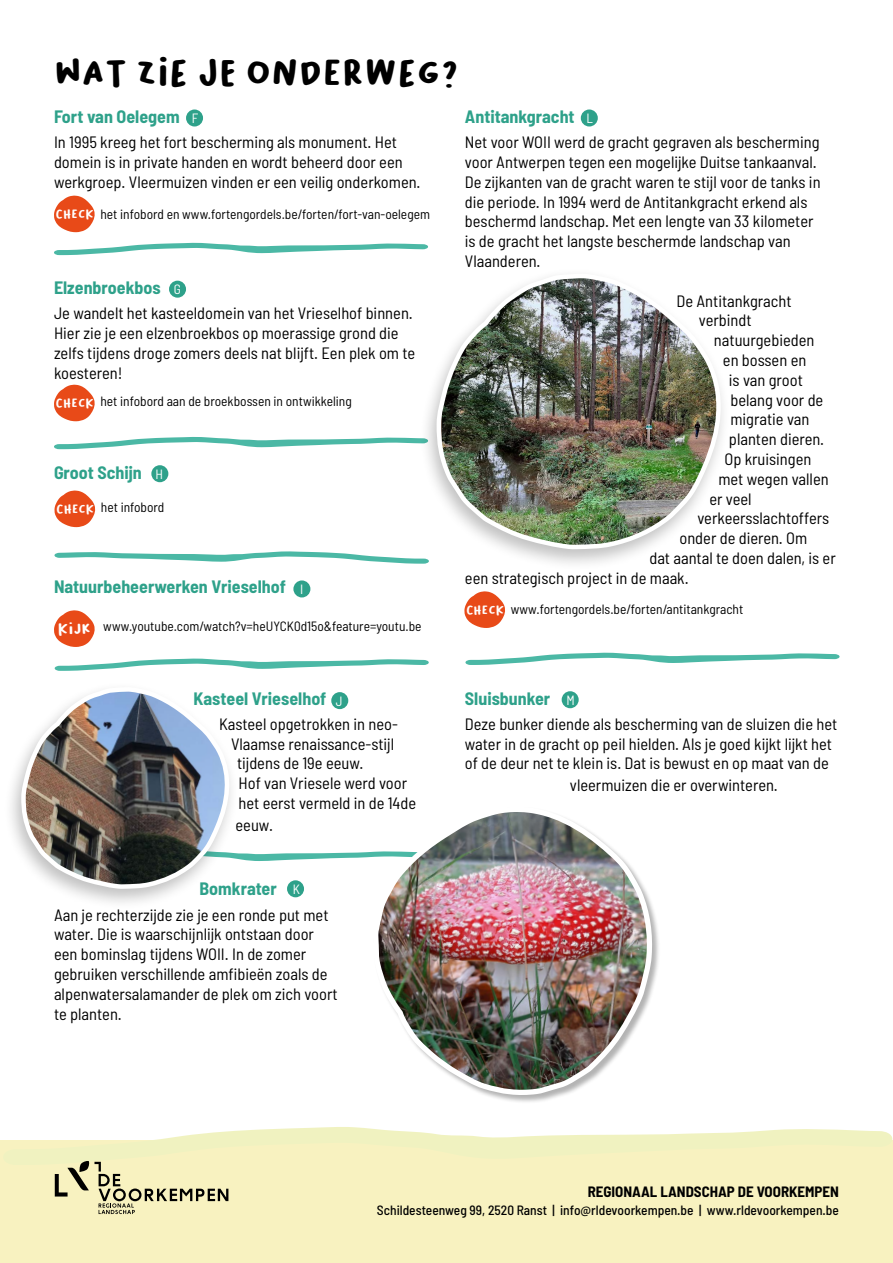
<style>
.page{position:relative;width:893px;height:1263px;background:#fff}
.page>*{position:absolute;margin:0;border:0;box-sizing:border-box;transform-origin:0 0}
.t1{font:36px "Bakso Sapi";color:#000}
.t2{font:700 semi-condensed 18px "Barlow";color:#2ea18a}
.t3{font:semi-condensed 16.5px/19.8px "Barlow";color:#000}
.t4{font:700 semi-condensed 15px "Barlow";color:#000}
.t5{font:semi-condensed 13.5px "Barlow";color:#000}
.t6{font:500 semi-condensed 13.5px "Barlow";color:#000}
.t7{font:semi-condensed 13.5px "Barlow";color:#fff}
.s1{font-family:"Bakso Sapi";font-stretch:normal;font-size:12px;color:#fff}
.s2{font-family:"Bakso Sapi";font-stretch:normal;font-size:15px;color:#fff}
</style>
<div class="page">
<svg style="left:234px;top:243px;width:194px;height:11px"></svg>
<div style="left:562px;top:691px;width:17px;height:17px;background:#2ea18a;border-radius:50%"></div>
<svg style="left:234px;top:437px;width:185px;height:11px"></svg>
<svg style="left:234px;top:551px;width:185px;height:13px"></svg>
<svg style="left:234px;top:659px;width:195px;height:10px"></svg>
<div style="left:4px;top:681px;width:236px;height:230px;background:#000;opacity:.25"></div>
<svg style="left:234px;top:689px;width:136px;height:197px"></svg>
<svg style="left:21px;top:110px;width:213px;height:781px"></svg>
<svg style="left:465px;top:652px;width:374px;height:13px"></svg>
<svg style="left:464px;top:591px;width:41px;height:37px"></svg>
<div style="left:419px;top:267px;width:312px;height:304px;background:#000;opacity:.25"></div>
<img style="left:437px;top:271px;width:288px;height:281px">
<div style="left:373px;top:806px;width:288px;height:298px;background:#000;opacity:.3"></div>
<img style="left:370px;top:806px;width:286px;height:292px">
<div style="left:186px;top:109px;width:17px;height:17px;background:#2ea18a;border-radius:50%"></div>
<div style="left:169px;top:281px;width:17px;height:17px;background:#2ea18a;border-radius:50%"></div>
<div style="left:293px;top:580px;width:17px;height:17px;background:#2ea18a;border-radius:50%"></div>
<div style="left:581px;top:109px;width:17px;height:17px;background:#2ea18a;border-radius:50%"></div>
<div style="left:287px;top:880px;width:17px;height:17px;background:#2ea18a;border-radius:50%"></div>
<div style="left:0;top:1140px;width:893px;height:123px;background:#f8f2c0"></div>
<svg style="left:54px;top:1127px;width:838px;height:87px"></svg>
<h1 class="t1" style="left:54px;top:52px;width:406px">wat zie je onderweg?</h1>
<p class="t2" style="left:54px;top:105px;width:127px">Fort van Oelegem</p>
<p class="t3" style="left:54px;top:132px;width:368px">In 1995 kreeg het fort bescherming als monument. Het domein is in private handen en wordt beheerd door een werkgroep. Vleermuizen vinden er een veilig onderkomen.</p>
<p class="t7" style="left:192px;top:110px;width:8px">F</p>
<p class="t5" style="left:56px;top:205px;width:376px"><span class="s1">Check</span> het infobord en www.fortengordels.be/forten/fort-van-oelegem</p>
<p class="t2" style="left:54px;top:276px;width:108px">Elzenbroekbos</p>
<p class="t3" style="left:54px;top:303px;width:363px">Je wandelt het kasteeldomein van het Vrieselhof binnen.<br>Hier zie je een elzenbroekbos op moerassige grond die zelfs tijdens droge zomers deels nat blijft. Een plek om te koesteren!</p>
<p class="t7" style="left:174px;top:281px;width:9px">G</p>
<p class="t5" style="left:56px;top:392px;width:298px"><span class="s1">Check</span> het infobord aan de broekbossen in ontwikkeling</p>
<p class="t2" style="left:54px;top:462px;width:89px">Groot Schijn</p>
<p class="t7" style="left:156px;top:465px;width:9px">H</p>
<p class="t5" style="left:56px;top:498px;width:110px"><span class="s1">Check</span> het infobord</p>
<p class="t2" style="left:54px;top:575px;width:233px">Natuurbeheerwerken Vrieselhof</p>
<p class="t7" style="left:300px;top:581px;width:5px">I</p>
<p class="t5" style="left:58px;top:618px;width:365px"><span class="s2">KiJk</span> www.youtube.com/watch?v=heUYCK0d15o&amp;feature=youtu.be</p>
<p class="t2" style="left:465px;top:105px;width:111px">Antitankgracht</p>
<p class="t3" style="left:465px;top:132px;width:357px">Net voor WOII werd de gracht gegraven als bescherming voor Antwerpen tegen een mogelijke Duitse tankaanval.<br>De zijkanten van de gracht waren te stijl voor de tanks in die periode. In 1994 werd de Antitankgracht erkend als beschermd landschap. Met een lengte van 33 kilometer is de gracht het langste beschermde landschap van Vlaanderen.</p>
<p class="t3" style="left:699px;top:290px;width:94px;text-indent:-23px">De Antitankgracht verbindt</p>
<p class="t3" style="left:714px;top:330px;width:102px">natuurgebieden</p>
<p class="t3" style="left:723px;top:350px;width:85px">en bossen en</p>
<p class="t3" style="left:729px;top:370px;width:75px">is van groot</p>
<p class="t3" style="left:730px;top:389px;width:94px">belang voor de</p>
<p class="t3" style="left:730px;top:409px;width:81px">migratie van</p>
<p class="t3" style="left:729px;top:429px;width:97px">planten dieren.</p>
<p class="t3" style="left:724px;top:449px;width:89px">Op kruisingen</p>
<p class="t3" style="left:718px;top:469px;width:112px">met wegen vallen</p>
<p class="t3" style="left:709px;top:488px;width:44px">er veel</p>
<p class="t3" style="left:697px;top:508px;width:133px">verkeersslachtoffers</p>
<p class="t3" style="left:679px;top:528px;width:129px">onder de dieren. Om</p>
<p class="t3" style="left:649px;top:548px;width:188px">dat aantal te doen dalen, is er</p>
<p class="t3" style="left:465px;top:568px;width:225px">een strategisch project in de maak.</p>
<p class="t7" style="left:586px;top:110px;width:8px">L</p>
<p class="t5" style="left:466px;top:601px;width:279px"><span class="s1">Check</span> www.fortengordels.be/forten/antitankgracht</p>
<p class="t2" style="left:194px;top:687px;width:134px">Kasteel Vrieselhof</p>
<p class="t3" style="left:219px;top:713px;width:180px">Kasteel opgetrokken in neo-</p>
<p class="t3" style="left:231px;top:733px;width:165px">Vlaamse renaissance-stijl</p>
<p class="t3" style="left:237px;top:753px;width:128px">tijdens de 19e eeuw.</p>
<p class="t3" style="left:239px;top:773px;width:170px">Hof van Vriesele werd voor</p>
<p class="t3" style="left:239px;top:793px;width:179px">het eerst vermeld in de 14de</p>
<p class="t3" style="left:236px;top:814px;width:39px">eeuw.</p>
<p class="t7" style="left:336px;top:692px;width:8px">J</p>
<p class="t2" style="left:200px;top:878px;width:79px">Bomkrater</p>
<p class="t3" style="left:54px;top:904px;width:285px">Aan je rechterzijde zie je een ronde put met water. Die is waarschijnlijk ontstaan door een bominslag tijdens WOII. In de zomer gebruiken verschillende amfibieën zoals de alpenwatersalamander de plek om zich voort te planten.</p>
<p class="t7" style="left:293px;top:880px;width:9px">K</p>
<p class="t2" style="left:465px;top:687px;width:87px">Sluisbunker</p>
<p class="t3" style="left:465px;top:713px;width:374px">Deze bunker diende als bescherming van de sluizen die het water in de gracht op peil hielden. Als je goed kijkt lijkt het of de deur net te klein is. Dat is bewust en op maat van de</p>
<p class="t3" style="left:570px;top:775px;width:209px">vleermuizen die er overwinteren.</p>
<p class="t7" style="left:566px;top:691px;width:10px">M</p>
<p class="t4" style="left:588px;top:1182px;width:253px">REGIONAAL LANDSCHAP DE VOORKEMPEN</p>
<p class="t6" style="left:377px;top:1201px;width:464px">Schildesteenweg 99, 2520 Ranst | info@rldevoorkempen.be | www.rldevoorkempen.be</p>
</div>
